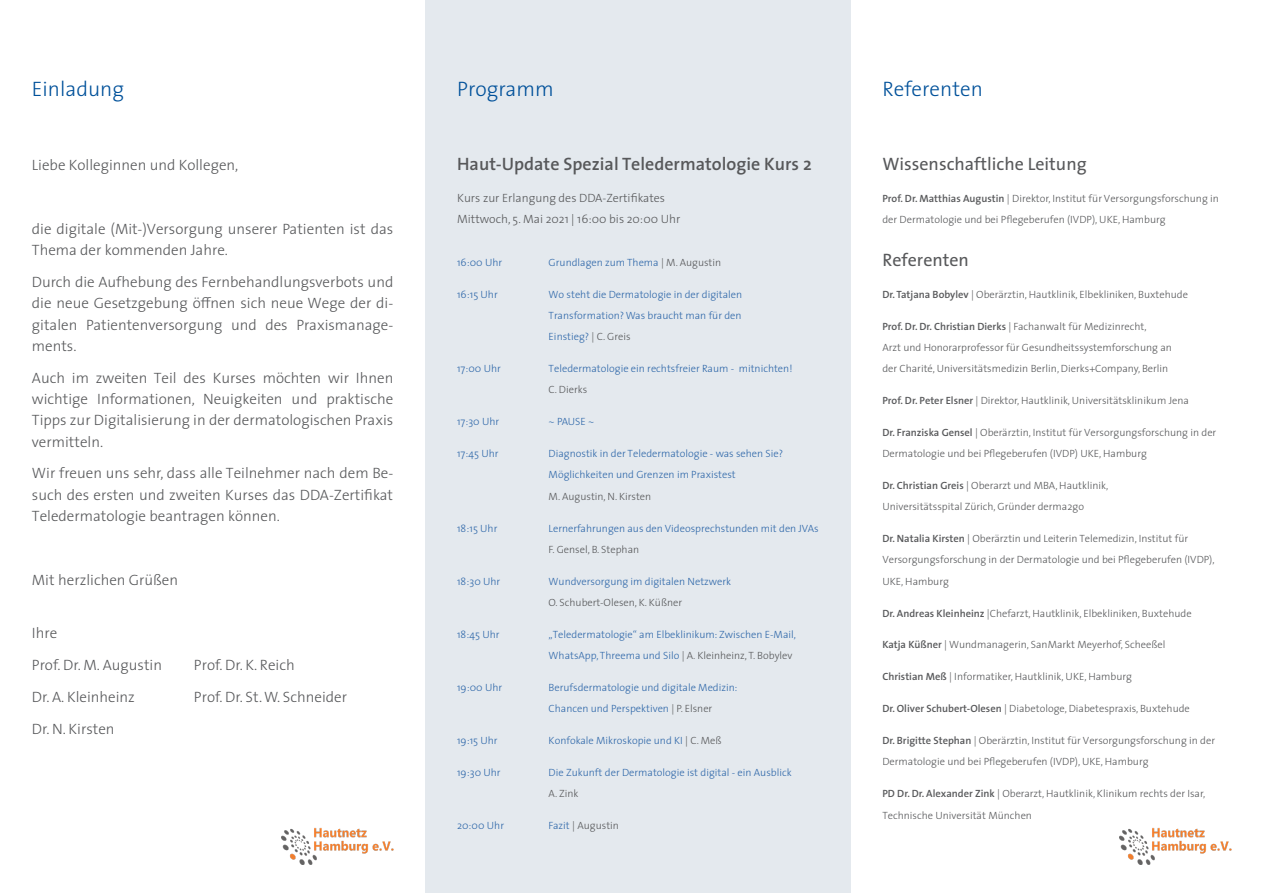
<style>
.page{position:relative;width:1263px;height:893px;background:#fff}
.page>*{position:absolute;margin:0;border:0;box-sizing:border-box;transform-origin:0 0}
._07_Überschrift_14_p{font:300 21px "The Sans";color:#01519a}
._03_Fließtext{font:600 18px "The Sans";color:#57585a}
._03_Fließtext-2{font:18px "The Sans";color:#57585a}
._03_Fließtext-3{font:300 15px/21.3px "The Sans";color:#57585a;text-align:justify}
._03_Fließtext-4{font:300 12px/21.3px "The Sans";color:#57585a}
._03_Fließtext-5{font:300 10.5px/21.3px "The Sans";color:#57585a}
.Tabelle_Fließtext_10{font:300 10.5px/21.3px "The Sans";color:#2e67a9}
.Tabelle_Fließtext_10-2{font:300 10.5px "The Sans";color:#57585a}
.s1{color:#57585a}
.s2{color:#2e67a9}
.s3{font-weight:600}
</style>
<div class="page">
<div style="left:425px;top:0;width:425px;height:893px;background:#e4e9ee"></div>
<img style="left:1119px;top:827px;width:112px;height:37px">
<img style="left:281px;top:827px;width:112px;height:37px">
<p class="_07_Überschrift_14_p" style="left:32px;top:71px;width:94px">Einladung</p>
<p class="_03_Fließtext-3" style="left:32px;top:154px;width:208px">Liebe Kolleginnen und Kollegen,</p>
<p class="_03_Fließtext-3" style="left:32px;top:218px;width:363px">die digitale (Mit-)Versorgung unserer Patienten ist das<br>Thema der kommenden Jahre.</p>
<p class="_03_Fließtext-3" style="left:32px;top:271px;width:363px">Durch die Aufhebung des Fernbehandlungsverbots und die neue Gesetzgebung öffnen sich neue Wege der di&shy;gitalen Patientenversorgung und des Praxismanage&shy;ments.</p>
<p class="_03_Fließtext-3" style="left:32px;top:366px;width:363px">Auch im zweiten Teil des Kurses möchten wir Ihnen wichtige Informationen, Neuigkeiten und praktische Tipps zur Digitalisierung in der dermatologischen Praxis vermitteln.</p>
<p class="_03_Fließtext-3" style="left:32px;top:462px;width:363px">Wir freuen uns sehr, dass alle Teilnehmer nach dem Be&shy;such des ersten und zweiten Kurses das DDA-Zertifikat Teledermatologie beantragen können.</p>
<p class="_03_Fließtext-3" style="left:32px;top:568px;width:148px">Mit herzlichen Grüßen</p>
<p class="_03_Fließtext-3" style="left:32px;top:622px;width:27px">Ihre</p>
<p class="_03_Fließtext-3" style="left:32px;top:653px;width:132px">Prof. Dr. M. Augustin</p>
<p class="_03_Fließtext-3" style="left:194px;top:653px;width:102px">Prof. Dr. K. Reich</p>
<p class="_03_Fließtext-3" style="left:32px;top:685px;width:105px">Dr. A. Kleinheinz</p>
<p class="_03_Fließtext-3" style="left:194px;top:685px;width:155px">Prof. Dr. St. W. Schneider</p>
<p class="_03_Fließtext-3" style="left:32px;top:717px;width:84px">Dr. N. Kirsten</p>
<p class="_07_Überschrift_14_p" style="left:457px;top:71px;width:98px">Programm</p>
<p class="_03_Fließtext" style="left:457px;top:149px;width:356px">Haut-Update Spezial Teledermatologie Kurs 2</p>
<p class="_03_Fließtext-4" style="left:457px;top:187px;width:225px">Kurs zur Erlangung des DDA-Zertifikates<br>Mittwoch, 5. Mai 2021 | 16:00 bis 20:00 Uhr</p>
<p class="Tabelle_Fließtext_10" style="left:457px;top:251px;width:47px">16:00 Uhr</p>
<p class="Tabelle_Fließtext_10" style="left:549px;top:251px;width:174px">Grundlagen zum Thema <span class="s1">| M. Augustin</span></p>
<p class="Tabelle_Fließtext_10" style="left:457px;top:283px;width:42px">16:15 Uhr</p>
<p class="Tabelle_Fließtext_10" style="left:549px;top:283px;width:195px;text-align:justify">Wo steht die Dermatologie in der digitalen Transformation? Was braucht man für den Einstieg? <span class="s1">| C. Greis</span></p>
<p class="Tabelle_Fließtext_10" style="left:457px;top:358px;width:45px">17:00 Uhr</p>
<p class="Tabelle_Fließtext_10" style="left:549px;top:358px;width:245px">Teledermatologie ein rechtsfreier Raum - mitnichten!<br><span class="s1">C. Dierks</span></p>
<p class="Tabelle_Fließtext_10" style="left:457px;top:411px;width:44px">17:30 Uhr</p>
<p class="Tabelle_Fließtext_10" style="left:549px;top:411px;width:47px">~ PAUSE ~</p>
<p class="Tabelle_Fließtext_10" style="left:457px;top:443px;width:43px">17:45 Uhr</p>
<p class="Tabelle_Fließtext_10" style="left:549px;top:443px;width:236px">Diagnostik in der Teledermatologie - was sehen Sie?<br>Möglichkeiten und Grenzen im Praxistest<br><span class="s1">M. Augustin, N. Kirsten</span></p>
<p class="Tabelle_Fließtext_10" style="left:457px;top:517px;width:42px">18:15 Uhr</p>
<p class="Tabelle_Fließtext_10" style="left:549px;top:517px;width:271px">Lernerfahrungen aus den Videosprechstunden mit den JVAs<br><span class="s1">F. Gensel, B. Stephan</span></p>
<p class="Tabelle_Fließtext_10" style="left:457px;top:570px;width:45px">18:30 Uhr</p>
<p class="Tabelle_Fließtext_10" style="left:549px;top:570px;width:184px">Wundversorgung im digitalen Netzwerk<br><span class="s1">O. Schubert-Olesen, K. Küßner</span></p>
<p class="Tabelle_Fließtext_10" style="left:457px;top:623px;width:44px">18:45 Uhr</p>
<p class="Tabelle_Fließtext_10" style="left:549px;top:623px;width:249px">„Teledermatologie“ am Elbeklinikum: Zwischen E-Mail,<br>WhatsApp, Threema und Silo <span class="s1">| A. Kleinheinz, T. Bobylev</span></p>
<p class="Tabelle_Fließtext_10" style="left:457px;top:676px;width:47px">19:00 Uhr</p>
<p class="Tabelle_Fließtext_10" style="left:549px;top:676px;width:190px">Berufsdermatologie und digitale Medizin:<br>Chancen und Perspektiven <span class="s1">| P. Elsner</span></p>
<p class="Tabelle_Fließtext_10" style="left:457px;top:730px;width:42px">19:15 Uhr</p>
<p class="Tabelle_Fließtext_10" style="left:549px;top:730px;width:174px">Konfokale Mikroskopie und KI <span class="s1">| C. Meß</span></p>
<p class="Tabelle_Fließtext_10" style="left:457px;top:761px;width:45px">19:30 Uhr</p>
<p class="Tabelle_Fließtext_10" style="left:549px;top:761px;width:245px">Die Zukunft der Dermatologie ist digital - ein Ausblick<br><span class="s1">A. Zink</span></p>
<p class="Tabelle_Fließtext_10" style="left:457px;top:815px;width:48px">20:00 Uhr</p>
<p class="Tabelle_Fließtext_10-2" style="left:549px;top:817px;width:72px"><span class="s2">Fazit</span> | Augustin</p>
<p class="_07_Überschrift_14_p" style="left:882px;top:71px;width:102px">Referenten</p>
<p class="_03_Fließtext-2" style="left:882px;top:149px;width:206px">Wissenschaftliche Leitung</p>
<p class="_03_Fließtext-5" style="left:882px;top:187px;width:338px"><span class="s3">Prof. Dr. Matthias Augustin</span> | Direktor, Institut für Versorgungsforschung in der Dermatologie und bei Pflegeberufen (IVDP), UKE, Hamburg</p>
<p class="_03_Fließtext-2" style="left:882px;top:245px;width:88px">Referenten</p>
<p class="_03_Fließtext-5" style="left:882px;top:283px;width:307px"><span class="s3">Dr. Tatjana Bobylev</span> | Oberärztin, Hautklinik, Elbekliniken, Buxtehude</p>
<p class="_03_Fließtext-5" style="left:882px;top:315px;width:291px"><span class="s3">Prof. Dr. Dr. Christian Dierks</span> | Fachanwalt für Medizinrecht,<br>Arzt und Honorarprofessor für Gesundheitssystemforschung an der Charité, Universitätsmedizin Berlin, Dierks+Company, Berlin</p>
<p class="_03_Fließtext-5" style="left:882px;top:389px;width:308px"><span class="s3">Prof. Dr. Peter Elsner</span> | Direktor, Hautklinik, Universitätsklinikum Jena</p>
<p class="_03_Fließtext-5" style="left:882px;top:421px;width:335px"><span class="s3">Dr. Franziska Gensel</span> | Oberärztin, Institut für Versorgungsforschung in der<br>Dermatologie und bei Pflegeberufen (IVDP) UKE, Hamburg</p>
<p class="_03_Fließtext-5" style="left:882px;top:474px;width:227px"><span class="s3">Dr. Christian Greis</span> | Oberarzt und MBA, Hautklinik,<br>Universitätsspital Zürich, Gründer derma2go</p>
<p class="_03_Fließtext-5" style="left:882px;top:528px;width:334px"><span class="s3">Dr. Natalia Kirsten</span> | Oberärztin und Leiterin Telemedizin, Institut für<br>Versorgungsforschung in der Dermatologie und bei Pflegeberufen (IVDP),<br>UKE, Hamburg</p>
<p class="_03_Fließtext-5" style="left:882px;top:602px;width:311px"><span class="s3">Dr. Andreas Kleinheinz</span> |Chefarzt, Hautklinik, Elbekliniken, Buxtehude</p>
<p class="_03_Fließtext-5" style="left:882px;top:634px;width:285px"><span class="s3">Katja Küßner</span> | Wundmanagerin, SanMarkt Meyerhof, Scheeßel</p>
<p class="_03_Fließtext-5" style="left:882px;top:666px;width:251px"><span class="s3">Christian Meß</span> | Informatiker, Hautklinik, UKE, Hamburg</p>
<p class="_03_Fließtext-5" style="left:882px;top:698px;width:309px"><span class="s3">Dr. Oliver Schubert-Olesen</span> | Diabetologe, Diabetespraxis, Buxtehude</p>
<p class="_03_Fließtext-5" style="left:882px;top:730px;width:334px"><span class="s3">Dr. Brigitte Stephan</span> | Oberärztin, Institut für Versorgungsforschung in der<br>Dermatologie und bei Pflegeberufen (IVDP), UKE, Hamburg</p>
<p class="_03_Fließtext-5" style="left:882px;top:783px;width:324px"><span class="s3">PD Dr. Dr. Alexander Zink</span> | Oberarzt, Hautklinik, Klinikum rechts der Isar,<br>Technische Universität München</p>
</div>
